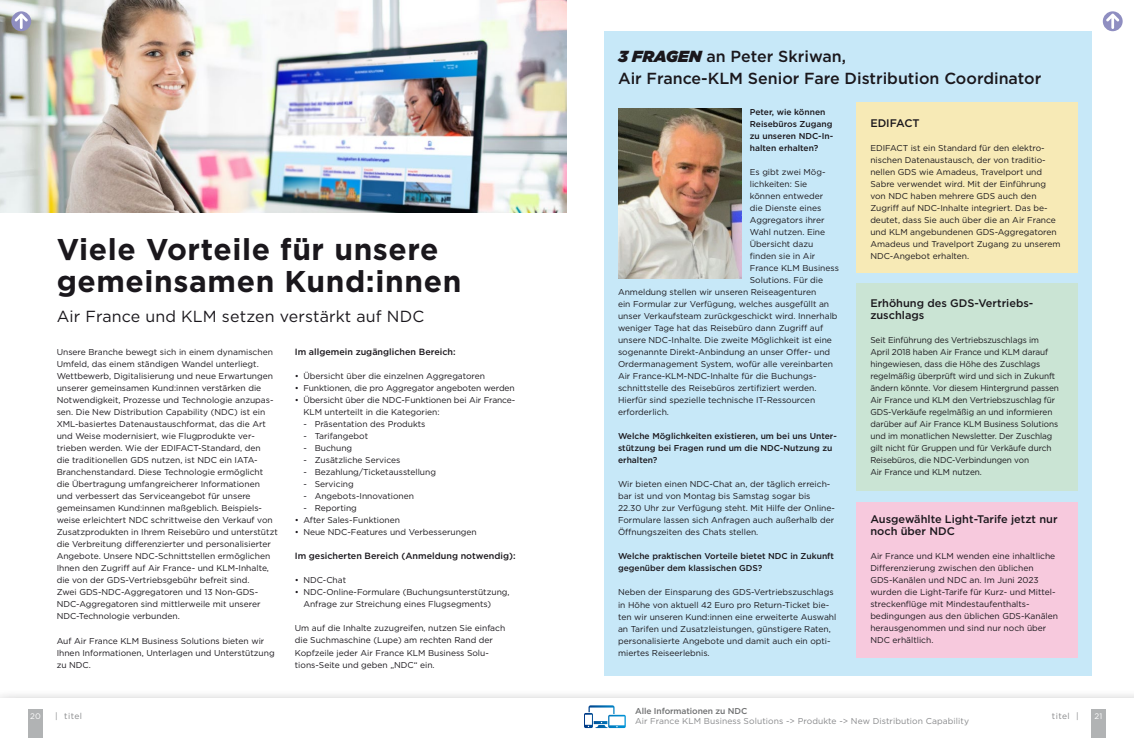
<style>
.page{position:relative;width:1134px;height:738px;background:#fff}
.page>*{position:absolute;margin:0;border:0;box-sizing:border-box;transform-origin:0 0}
.t1{font:700 30px/32px "Gotham";letter-spacing:.02em;color:#1a171c}
.t2{font:500 16px/22px "Gotham";color:#1a171c}
.t3{font:16px "Gotham";letter-spacing:.01em;color:#1a171c}
.t4{font:500 11px/12px "Gotham";color:#1a171c}
.t5{font:500 9px "Gotham";color:#1a171c}
.t6{font:8.5px/12px "Gotham";color:#1a171c}
.t7{font:500 8.5px/12px "Gotham";color:#1a171c}
.t8{font:8.5px "Gotham";letter-spacing:.01em;color:#87888a}
.t9{font:500 8.5px "Gotham";letter-spacing:-.01em;color:#707172}
.t10{font:8px "Gotham";color:#fff}
.s1{font-weight:900;font-style:italic}
</style>
<div class="page">
<div style="left:604px;top:31px;width:487px;height:644px;background:#c7e8f8"></div>
<div style="left:856px;top:103px;width:221px;height:170px;background:#f7eab6"></div>
<div style="left:856px;top:283px;width:221px;height:207px;background:#cae4d4"></div>
<div style="left:856px;top:501px;width:221px;height:156px;background:#f7c9dd"></div>
<img style="left:618px;top:108px;width:123px;height:170px">
<img style="left:0;top:0;width:567px;height:212px">
<div style="left:0;top:688px;width:1134px;height:49px;background:#fafafa"></div>
<div style="left:0;top:697px;width:1134px;height:40px;background:#fff"></div>
<div style="left:28px;top:708px;width:15px;height:29px;background:#b1b3b4"></div>
<div style="left:1091px;top:708px;width:15px;height:29px;background:#b1b3b4"></div>
<svg style="left:11px;top:11px;width:20px;height:20px"></svg>
<svg style="left:15px;top:13px;width:13px;height:16px"></svg>
<svg style="left:1103px;top:11px;width:20px;height:20px"></svg>
<svg style="left:1106px;top:13px;width:13px;height:16px"></svg>
<svg style="left:584px;top:705px;width:42px;height:22px"></svg>
<h1 class="t1" style="left:57px;top:233px;width:406px">Viele Vorteile für unsere gemeinsamen Kund:innen</h1>
<h2 class="t3" style="left:57px;top:306px;width:369px">Air France und KLM setzen verstärkt auf NDC</h2>
<p class="t6" style="left:57px;top:345px;width:223px">Unsere Branche bewegt sich in einem dynamischen Umfeld, das einem ständigen Wandel unterliegt.<br>Wettbewerb, Digitalisierung und neue Erwartungen unserer gemeinsamen Kund:innen verstärken die Notwendigkeit, Prozesse und Technologie anzupas&shy;sen. Die New Distribution Capability (NDC) ist ein XML-basiertes Datenaustauschformat, das die Art und Weise modernisiert, wie Flugprodukte ver&shy;trieben werden. Wie der EDIFACT-Standard, den<br>die traditionellen GDS nutzen, ist NDC ein IATA-Branchenstandard. Diese Technologie ermöglicht die Übertragung umfangreicherer Informationen und verbessert das Serviceangebot für unsere gemeinsamen Kund:innen maßgeblich. Beispiels&shy;weise erleichtert NDC schrittweise den Verkauf von Zusatzprodukten in Ihrem Reisebüro und unterstützt die Verbreitung differenzierter und personalisierter Angebote. Unsere NDC-Schnittstellen ermöglichen Ihnen den Zugriff auf Air France- und KLM-Inhalte, die von der GDS-Vertriebsgebühr befreit sind.<br>Zwei GDS-NDC-Aggregatoren und 13 Non-GDS-NDC-Aggregatoren sind mittlerweile mit unserer NDC-Technologie verbunden.</p>
<p class="t6" style="left:57px;top:633px;width:220px">Auf Air France KLM Business Solutions bieten wir<br>Ihnen Informationen, Unterlagen und Unterstützung zu NDC.</p>
<p class="t5" style="left:295px;top:346px;width:162px">Im allgemein zugänglichen Bereich:</p>
<p class="t6" style="left:295px;top:369px;width:192px">• Übersicht über die einzelnen Aggregatoren</p>
<p class="t6" style="left:295px;top:381px;width:221px">• Funktionen, die pro Aggregator angeboten werden</p>
<p class="t6" style="left:303px;top:393px;width:214px;text-indent:-8px">• Übersicht über die NDC-Funktionen bei Air France-<br>KLM unterteilt in die Kategorien:</p>
<p class="t6" style="left:303px;top:417px;width:124px">- Präsentation des Produkts</p>
<p class="t6" style="left:303px;top:429px;width:66px">- Tarifangebot</p>
<p class="t6" style="left:303px;top:441px;width:50px">- Buchung</p>
<p class="t6" style="left:303px;top:453px;width:99px">- Zusätzliche Services</p>
<p class="t6" style="left:303px;top:465px;width:134px">- Bezahlung/Ticketausstellung</p>
<p class="t6" style="left:303px;top:477px;width:52px">- Servicing</p>
<p class="t6" style="left:303px;top:489px;width:112px">- Angebots-Innovationen</p>
<p class="t6" style="left:303px;top:501px;width:55px">- Reporting</p>
<p class="t6" style="left:295px;top:513px;width:107px">• After Sales-Funktionen</p>
<p class="t6" style="left:295px;top:525px;width:184px">• Neue NDC-Features und Verbesserungen</p>
<p class="t5" style="left:295px;top:550px;width:222px">Im gesicherten Bereich (Anmeldung notwendig):</p>
<p class="t6" style="left:295px;top:573px;width:53px">• NDC-Chat</p>
<p class="t6" style="left:303px;top:585px;width:208px;text-indent:-8px">• NDC-Online-Formulare (Buchungsunterstützung,<br>Anfrage zur Streichung eines Flugsegments)</p>
<p class="t6" style="left:295px;top:621px;width:212px">Um auf die Inhalte zuzugreifen, nutzen Sie einfach die Suchmaschine (Lupe) am rechten Rand der Kopfzeile jeder Air France KLM Business Solu&shy;tions-Seite und geben „NDC“ ein.</p>
<h2 class="t2" style="left:618px;top:45px;width:425px"><span class="s1">3 FRAGEN</span> an Peter Skriwan,<br>Air France-KLM Senior Fare Distribution Coordinator</h2>
<p class="t7" style="left:750px;top:105px;width:85px">Peter, wie können<br>Reisebüros Zugang zu unseren NDC-In&shy;halten erhalten?</p>
<p class="t6" style="left:750px;top:165px;width:77px">Es gibt zwei Mög-</p>
<p class="t6" style="left:750px;top:177px;width:59px">lichkeiten: Sie</p>
<p class="t6" style="left:750px;top:189px;width:75px">können entweder</p>
<p class="t6" style="left:750px;top:201px;width:73px">die Dienste eines</p>
<p class="t6" style="left:750px;top:213px;width:76px">Aggregators ihrer</p>
<p class="t6" style="left:750px;top:225px;width:77px">Wahl nutzen. Eine</p>
<p class="t6" style="left:750px;top:237px;width:65px">Übersicht dazu</p>
<p class="t6" style="left:750px;top:249px;width:67px">finden sie in Air</p>
<p class="t6" style="left:750px;top:261px;width:91px">France KLM Business</p>
<p class="t6" style="left:750px;top:273px;width:75px">Solutions. Für die</p>
<p class="t6" style="left:618px;top:285px;width:200px">Anmeldung stellen wir unseren Reiseagenturen</p>
<p class="t6" style="left:618px;top:297px;width:213px">ein Formular zur Verfügung, welches ausgefüllt an</p>
<p class="t6" style="left:618px;top:309px;width:221px">unser Verkaufsteam zurückgeschickt wird. Innerhalb</p>
<p class="t6" style="left:618px;top:321px;width:207px">weniger Tage hat das Reisebüro dann Zugriff auf</p>
<p class="t6" style="left:618px;top:333px;width:215px">unsere NDC-Inhalte. Die zweite Möglichkeit ist eine</p>
<p class="t6" style="left:618px;top:345px;width:214px">sogenannte Direkt-Anbindung an unser Offer- und</p>
<p class="t6" style="left:618px;top:357px;width:217px">Ordermanagement System, wofür alle vereinbarten</p>
<p class="t6" style="left:618px;top:369px;width:200px">Air France-KLM-NDC-Inhalte für die Buchungs-</p>
<p class="t6" style="left:618px;top:381px;width:200px">schnittstelle des Reisebüros zertifiziert werden.</p>
<p class="t6" style="left:618px;top:393px;width:199px">Hierfür sind spezielle technische IT-Ressourcen</p>
<p class="t6" style="left:618px;top:405px;width:53px">erforderlich.</p>
<p class="t7" style="left:618px;top:430px;width:220px">Welche Möglichkeiten existieren, um bei uns Unter&shy;stützung bei Fragen rund um die NDC-Nutzung zu erhalten?</p>
<p class="t6" style="left:618px;top:477px;width:218px">Wir bieten einen NDC-Chat an, der täglich erreich&shy;bar ist und von Montag bis Samstag sogar bis 22.30 Uhr zur Verfügung steht. Mit Hilfe der Online-Formulare lassen sich Anfragen auch außerhalb der Öffnungszeiten des Chats stellen.</p>
<p class="t7" style="left:618px;top:550px;width:217px">Welche praktischen Vorteile bietet NDC in Zukunft gegenüber dem klassischen GDS?</p>
<p class="t6" style="left:618px;top:586px;width:220px">Neben der Einsparung des GDS-Vertriebszuschlags in Höhe von aktuell 42 Euro pro Return-Ticket bie&shy;ten wir unseren Kund:innen eine erweiterte Auswahl an Tarifen und Zusatzleistungen, günstigere Raten, personalisierte Angebote und damit auch ein opti&shy;miertes Reiseerlebnis.</p>
<p class="t4" style="left:870px;top:117px;width:51px">EDIFACT</p>
<p class="t6" style="left:870px;top:141px;width:192px">EDIFACT ist ein Standard für den elektro&shy;nischen Datenaustausch, der von traditio&shy;nellen GDS wie Amadeus, Travelport und Sabre verwendet wird. Mit der Einführung von NDC haben mehrere GDS auch den Zugriff auf NDC-Inhalte integriert. Das be&shy;deutet, dass Sie auch über die an Air France und KLM angebundenen GDS-Aggregatoren Amadeus und Travelport Zugang zu unserem NDC-Angebot erhalten.</p>
<p class="t4" style="left:870px;top:297px;width:163px">Erhöhung des GDS-Vertriebs&shy;zuschlags</p>
<p class="t6" style="left:870px;top:333px;width:190px">Seit Einführung des Vertriebszuschlags im April 2018 haben Air France und KLM darauf hingewiesen, dass die Höhe des Zuschlags regelmäßig überprüft wird und sich in Zukunft ändern könnte. Vor diesem Hintergrund passen Air France und KLM den Vertriebszuschlag für GDS-Verkäufe regelmäßig an und informieren darüber auf Air France KLM Business Solutions und im monatlichen Newsletter. Der Zuschlag gilt nicht für Gruppen und für Verkäufe durch Reisebüros, die NDC-Verbindungen von<br>Air France und KLM nutzen.</p>
<p class="t4" style="left:870px;top:513px;width:189px">Ausgewählte Light-Tarife jetzt nur noch über NDC</p>
<p class="t6" style="left:870px;top:549px;width:189px">Air France und KLM wenden eine inhaltliche Differenzierung zwischen den üblichen GDS-Kanälen und NDC an. Im Juni 2023 wurden die Light-Tarife für Kurz- und Mittel&shy;streckenflüge mit Mindestaufenthalts&shy;bedingungen aus den üblichen GDS-Kanälen herausgenommen und sind nur noch über NDC erhältlich.</p>
<p class="t9" style="left:635px;top:704px;width:114px">Alle Informationen zu NDC</p>
<p class="t8" style="left:635px;top:714px;width:336px">Air France KLM Business Solutions -&gt; Produkte -&gt; New Distribution Capability</p>
<p class="t8" style="left:55px;top:710px;width:28px">| titel</p>
<p class="t8" style="left:1052px;top:710px;width:28px">titel |</p>
<p class="t10" style="left:30px;top:710px;width:12px">20</p>
<p class="t10" style="left:1095px;top:710px;width:9px">21</p>
</div>
